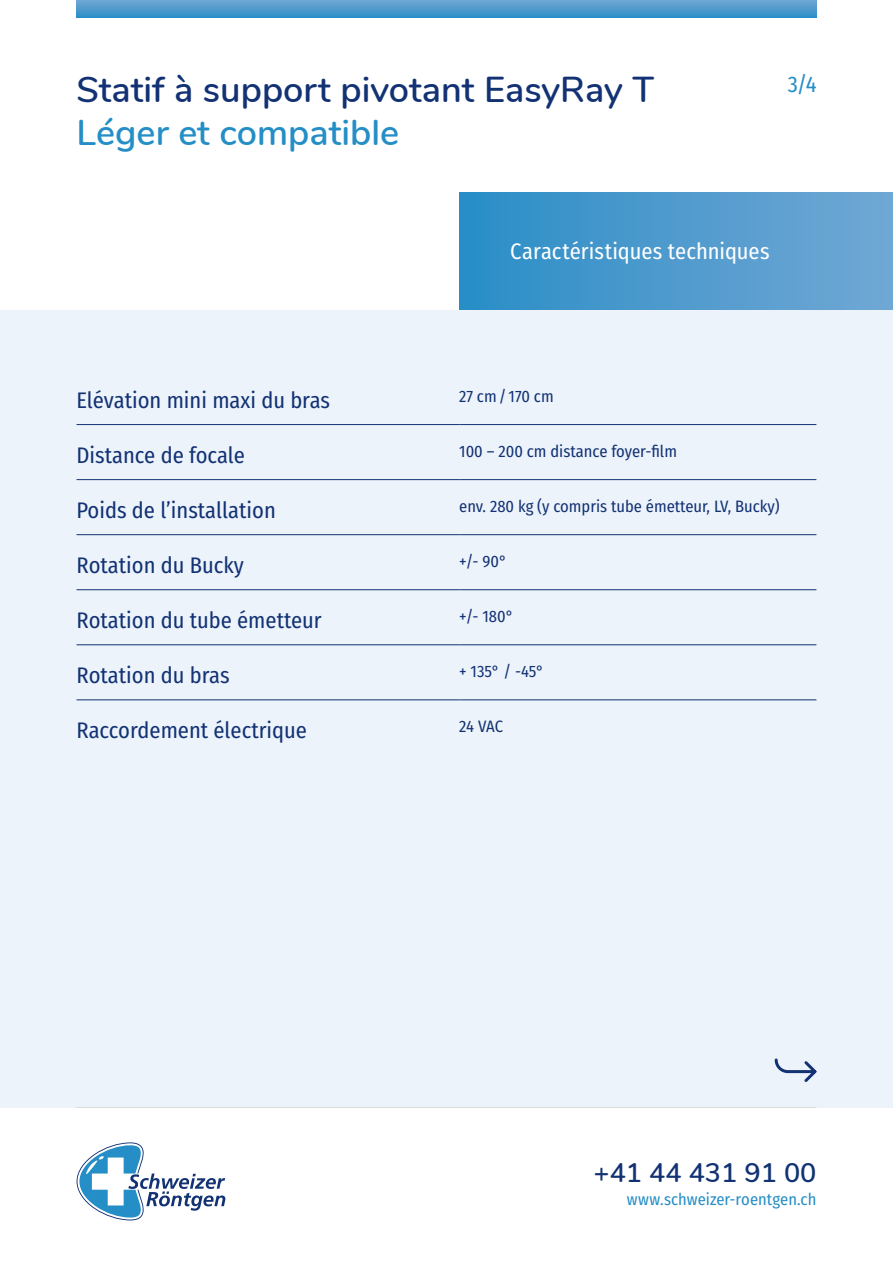
<style>
.page{position:relative;width:893px;height:1263px;background:#fff}
.page>*{position:absolute;margin:0;border:0;box-sizing:border-box;transform-origin:0 0}
.t1{font:600 36px "Nunito";color:#123274}
.t2{font:600 36px "Nunito";color:#258ec6}
.t3{font:600 27px "Nunito";color:#123274}
.t4{font:22.5px "Fira Sans Condensed";color:#123274}
.t5{font:22.5px "Fira Sans Condensed";color:#fff}
.t6{font:22.5px "Fira Sans Condensed";color:#258ec6}
.t7{font:16.5px "Fira Sans Condensed";color:#123274}
.t8{font:16.5px "Fira Sans Condensed";color:#258ec6}
</style>
<div class="page">
<div style="left:0;top:310px;width:893px;height:798px;background:#edf3fa"></div>
<hr style="left:76px;top:1107px;width:740px;height:1px;background:#dadada">
<svg style="left:76px;top:0;width:741px;height:17px"></svg>
<svg style="left:774px;top:1058px;width:43px;height:24px"></svg>
<svg style="left:77px;top:1142px;width:148px;height:78px"></svg>
<div style="left:459px;top:192px;width:434px;height:118px;background:linear-gradient(to right,#2a8ec6,#72a7d5)"></div>
<hr style="left:77px;top:424px;width:382px;height:1px;background:#123274">
<hr style="left:459px;top:424px;width:357px;height:1px;background:#123274">
<hr style="left:77px;top:479px;width:382px;height:1px;background:#123274">
<hr style="left:459px;top:479px;width:357px;height:1px;background:#123274">
<hr style="left:77px;top:534px;width:382px;height:1px;background:#123274">
<hr style="left:459px;top:534px;width:357px;height:1px;background:#123274">
<hr style="left:77px;top:589px;width:382px;height:1px;background:#123274">
<hr style="left:459px;top:589px;width:357px;height:1px;background:#123274">
<hr style="left:77px;top:644px;width:382px;height:1px;background:#123274">
<hr style="left:459px;top:644px;width:357px;height:1px;background:#123274">
<hr style="left:77px;top:699px;width:382px;height:1px;background:#123274">
<hr style="left:459px;top:699px;width:357px;height:1px;background:#123274">
<h1 class="t1" style="left:77px;top:63px;width:579px">Statif à support pivotant EasyRay T</h1>
<h1 class="t2" style="left:77px;top:106px;width:324px">Léger et compatible</h1>
<p class="t6" style="left:788px;top:67px;width:31px">3/4</p>
<p class="t5" style="left:510px;top:234px;width:261px">Caractéristiques techniques</p>
<p class="t4" style="left:77px;top:383px;width:255px">Elévation mini maxi du bras</p>
<p class="t7" style="left:459px;top:384px;width:96px">27 cm/ 170 cm</p>
<p class="t4" style="left:77px;top:438px;width:170px">Distance de focale</p>
<p class="t7" style="left:459px;top:439px;width:219px">100 – 200 cm distance foyer-film</p>
<p class="t4" style="left:77px;top:493px;width:201px">Poids de l’installation</p>
<p class="t7" style="left:459px;top:494px;width:322px">env. 280 kg (y compris tube émetteur, LV, Bucky)</p>
<p class="t4" style="left:77px;top:548px;width:169px">Rotation du Bucky</p>
<p class="t7" style="left:459px;top:549px;width:49px">+/- 90°</p>
<p class="t4" style="left:77px;top:603px;width:247px">Rotation du tube émetteur</p>
<p class="t7" style="left:459px;top:604px;width:56px">+/- 180°</p>
<p class="t4" style="left:77px;top:658px;width:155px">Rotation du bras</p>
<p class="t7" style="left:459px;top:659px;width:86px">+ 135° / -45°</p>
<p class="t4" style="left:77px;top:713px;width:232px">Raccordement électrique</p>
<p class="t7" style="left:459px;top:714px;width:45px">24 VAC</p>
<p class="t3" style="left:593px;top:1153px;width:224px">+41 44 431 91 00</p>
<p class="t8" style="left:627px;top:1187px;width:191px">www.schweizer-roentgen.ch</p>
</div>
